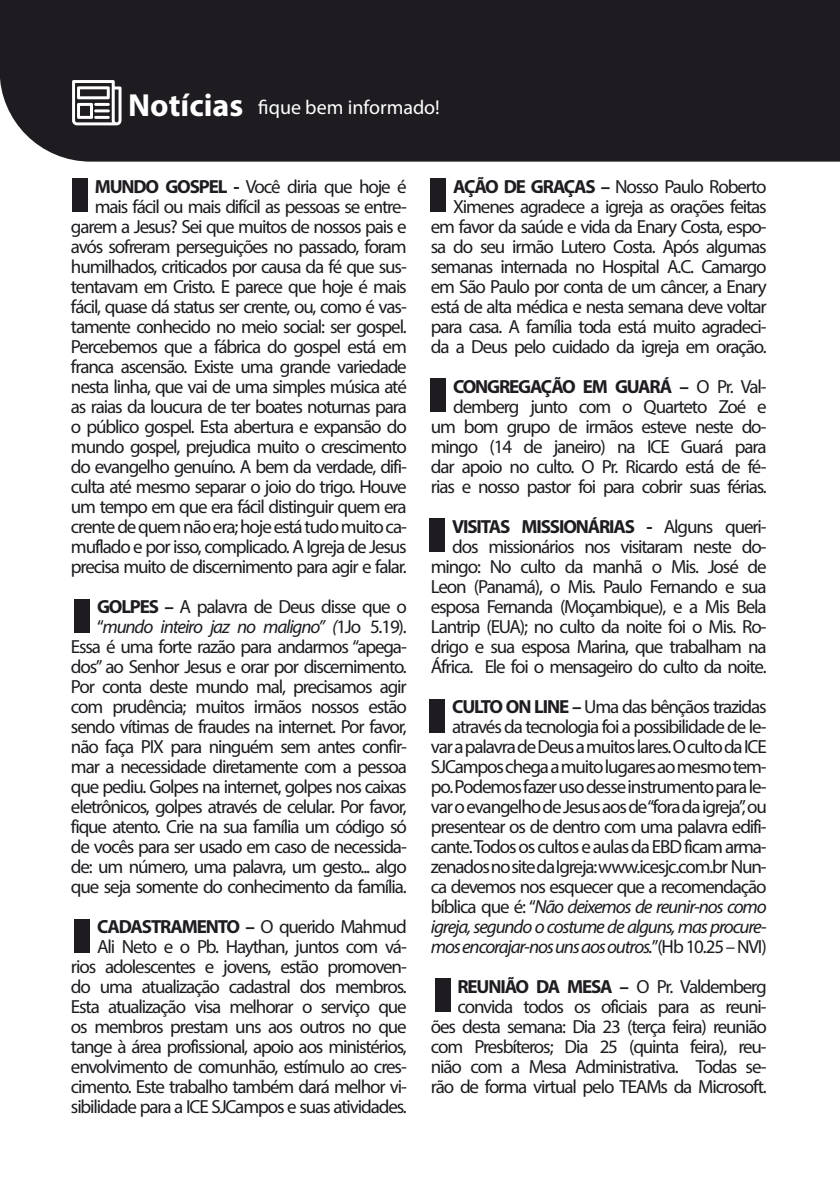
<style>
.page{position:relative;width:840px;height:1191px;background:#fff}
.page>*{position:absolute;margin:0;border:0;box-sizing:border-box;transform-origin:0 0}
.t1{font:700 32px "Myriad Pro";color:#fff}
.t2{font:20px "Myriad Pro";color:#fff}
.t3{font:19px/20px "Myriad Pro";letter-spacing:-.06em;color:#1f1c21;text-align:right}
.s1{font-weight:700}
.s2{font-style:italic}
</style>
<div class="page">
<div style="left:0;top:0;width:839px;height:162px;background:#1f1c21"></div>
<svg style="left:72px;top:80px;width:49px;height:45px"></svg>
<hr style="left:94px;top:103px;width:16px;height:3px;background:#fff">
<hr style="left:94px;top:116px;width:16px;height:3px;background:#fff">
<hr style="left:94px;top:109px;width:16px;height:3px;background:#fff">
<div style="left:72px;top:178px;width:16px;height:34px;background:#1f1c21"></div>
<div style="left:74px;top:599px;width:16px;height:33px;background:#1f1c21"></div>
<div style="left:434px;top:978px;width:16px;height:34px;background:#1f1c21"></div>
<div style="left:430px;top:378px;width:16px;height:34px;background:#1f1c21"></div>
<div style="left:430px;top:178px;width:16px;height:34px;background:#1f1c21"></div>
<div style="left:74px;top:918px;width:16px;height:34px;background:#1f1c21"></div>
<div style="left:429px;top:518px;width:16px;height:33px;background:#1f1c21"></div>
<div style="left:429px;top:699px;width:16px;height:33px;background:#1f1c21"></div>
<p class="t1" style="left:128px;top:84px;width:116px">Notícias</p>
<p class="t2" style="left:258px;top:95px;width:183px">fique bem informado!</p>
<p class="t3" style="left:71px;top:176px;width:337px"><span class="s1">MUNDO GOSPEL -</span> Você diria que hoje é mais fácil ou mais difícil as pessoas se entre&shy;garem a Jesus? Sei que muitos de nossos pais e avós sofreram perseguições no passado, foram humilhados, criticados por causa da fé que sus&shy;tentavam em Cristo. E parece que hoje é mais fácil, quase dá status ser crente, ou, como é vas&shy;tamente conhecido no meio social: ser gospel.<br>Percebemos que a fábrica do gospel está em franca ascensão. Existe uma grande variedade nesta linha, que vai de uma simples música até as raias da loucura de ter boates noturnas para o público gospel. Esta abertura e expansão do mundo gospel, prejudica muito o crescimento do evangelho genuíno. A bem da verdade, difi&shy;culta até mesmo separar o joio do trigo. Houve um tempo em que era fácil distinguir quem era crente de quem não era; hoje está tudo muito ca&shy;muflado e por isso, complicado. A Igreja de Jesus precisa muito de discernimento para agir e falar.</p>
<p class="t3" style="left:71px;top:596px;width:337px"><span class="s1">GOLPES –</span> A palavra de Deus disse que o “<span class="s2">mundo inteiro jaz no maligno” (</span>1Jo 5.19).<br>Essa é uma forte razão para andarmos “apega&shy;dos” ao Senhor Jesus e orar por discernimento.<br>Por conta deste mundo mal, precisamos agir com prudência; muitos irmãos nossos estão sendo vítimas de fraudes na internet. Por favor, não faça PIX para ninguém sem antes confir&shy;mar a necessidade diretamente com a pessoa que pediu. Golpes na internet, golpes nos caixas eletrônicos, golpes através de celular. Por favor, fique atento. Crie na sua família um código só de vocês para ser usado em caso de necessida&shy;de: um número, uma palavra, um gesto... algo que seja somente do conhecimento da família.</p>
<p class="t3" style="left:71px;top:916px;width:337px"><span class="s1">CADASTRAMENTO –</span> O querido Mahmud<br>Ali Neto e o Pb. Haythan, juntos com vá&shy;rios adolescentes e jovens, estão promoven&shy;do uma atualização cadastral dos membros.<br>Esta atualização visa melhorar o serviço que os membros prestam uns aos outros no que tange à área profissional, apoio aos ministérios, envolvimento de comunhão, estímulo ao cres&shy;cimento. Este trabalho também dará melhor vi&shy;sibilidade para a ICE SJCampos e suas atividades.</p>
<p class="t3" style="left:430px;top:176px;width:337px"><span class="s1">AÇÃO DE GRAÇAS –</span> Nosso Paulo Roberto Ximenes agradece a igreja as orações feitas em favor da saúde e vida da Enary Costa, espo&shy;sa do seu irmão Lutero Costa. Após algumas semanas internada no Hospital A.C. Camargo em São Paulo por conta de um câncer, a Enary está de alta médica e nesta semana deve voltar para casa. A família toda está muito agradeci&shy;da a Deus pelo cuidado da igreja em oração.</p>
<p class="t3" style="left:430px;top:376px;width:337px"><span class="s1">CONGREGAÇÃO EM GUARÁ –</span> O Pr. Val&shy;demberg junto com o Quarteto Zoé e um bom grupo de irmãos esteve neste do&shy;mingo (14 de janeiro) na ICE Guará para dar apoio no culto. O Pr. Ricardo está de fé&shy;rias e nosso pastor foi para cobrir suas férias.</p>
<p class="t3" style="left:430px;top:516px;width:337px"><span class="s1">VISITAS MISSIONÁRIAS -</span> Alguns queri&shy;dos missionários nos visitaram neste do&shy;mingo: No culto da manhã o Mis. José de Leon (Panamá), o Mis. Paulo Fernando e sua esposa Fernanda (Moçambique), e a Mis Bela Lantrip (EUA); no culto da noite foi o Mis. Ro&shy;drigo e sua esposa Marina, que trabalham na África. Ele foi o mensageiro do culto da noite.</p>
<p class="t3" style="left:430px;top:696px;width:337px"><span class="s1">CULTO ON LINE –</span> Uma das bênçãos trazidas através da tecnologia foi a possibilidade de le&shy;var a palavra de Deus a muitos lares. O culto da ICE SJCampos chega a muito lugares ao mesmo tem&shy;po. Podemos fazer uso desse instrumento para le&shy;var o evangelho de Jesus aos de “fora da igreja”, ou presentear os de dentro com uma palavra edifi&shy;cante. Todos os cultos e aulas da EBD ficam arma&shy;zenados no site da Igreja: www.icesjc.com.br Nun&shy;ca devemos nos esquecer que a recomendação bíblica que é: “<span class="s2">Não deixemos de reunir-nos como igreja, segundo o costume de alguns, mas procure&shy;mos encorajar-nos uns aos outros.</span>”(Hb 10.25 – NVI)</p>
<p class="t3" style="left:430px;top:976px;width:337px"><span class="s1">REUNIÃO DA MESA –</span> O Pr. Valdemberg convida todos os oficiais para as reuni&shy;ões desta semana: Dia 23 (terça feira) reunião com Presbíteros; Dia 25 (quinta feira), reu&shy;nião com a Mesa Administrativa. Todas se&shy;rão de forma virtual pelo TEAMs da Microsoft.</p>
</div>
